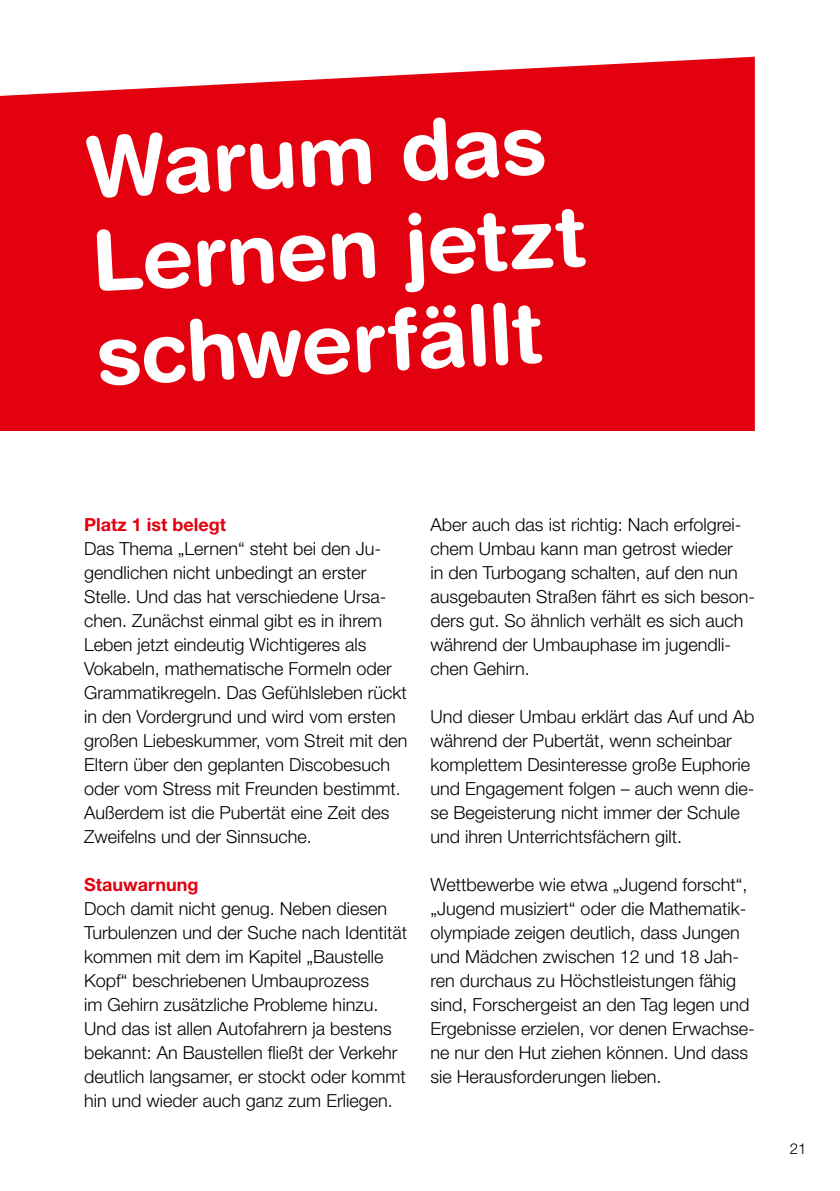
<style>
.page{position:relative;width:840px;height:1191px;background:#fff}
.page>*{position:absolute;margin:0;border:0;box-sizing:border-box;transform-origin:0 0}
.t1{font:700 84px/94px "Helvetica Rounded LT Std";color:#fff}
.t2{font:300 18px/24px "Helvetica Neue LT Std";color:#000}
.t3{font:700 18px "Helvetica Neue LT Std";color:#e3000f}
.t4{font:300 15px "Helvetica Neue LT Std";color:#000}
</style>
<div class="page">
<div style="left:0;top:57px;width:754px;height:374px;background:#e3000f"></div>
<h1 class="t1" style="left:84px;top:119px;width:496px;rotate:-3deg">Warum das<br>Lernen jetzt schwerfällt</h1>
<p class="t3" style="left:84px;top:513px;width:143px">Platz 1 ist belegt</p>
<p class="t2" style="left:84px;top:536px;width:325px">Das Thema „Lernen“ steht bei den Ju&shy;gendlichen nicht unbedingt an erster Stelle. Und das hat verschiedene Ursa&shy;chen. Zunächst einmal gibt es in ihrem Leben jetzt eindeutig Wichtigeres als Vokabeln, mathematische Formeln oder Grammatikregeln. Das Gefühlsleben rückt in den Vordergrund und wird vom ersten großen Liebeskummer, vom Streit mit den Eltern über den geplanten Discobesuch oder vom Stress mit Freunden bestimmt.<br>Außerdem ist die Pubertät eine Zeit des Zweifelns und der Sinnsuche.</p>
<p class="t3" style="left:84px;top:873px;width:116px">Stauwarnung</p>
<p class="t2" style="left:84px;top:896px;width:324px">Doch damit nicht genug. Neben diesen Turbulenzen und der Suche nach Identität kommen mit dem im Kapitel „Baustelle Kopf“ beschriebenen Umbauprozess<br>im Gehirn zusätzliche Probleme hinzu.<br>Und das ist allen Autofahrern ja bestens bekannt: An Baustellen fließt der Verkehr deutlich langsamer, er stockt oder kommt hin und wieder auch ganz zum Erliegen.</p>
<p class="t2" style="left:430px;top:512px;width:326px">Aber auch das ist richtig: Nach erfolgrei&shy;chem Umbau kann man getrost wieder<br>in den Turbogang schalten, auf den nun ausgebauten Straßen fährt es sich beson&shy;ders gut. So ähnlich verhält es sich auch während der Umbauphase im jugendli&shy;chen Gehirn.</p>
<p class="t2" style="left:430px;top:704px;width:325px">Und dieser Umbau erklärt das Auf und Ab während der Pubertät, wenn scheinbar komplettem Desinteresse große Euphorie und Engagement folgen – auch wenn die&shy;se Begeisterung nicht immer der Schule und ihren Unterrichtsfächern gilt.</p>
<p class="t2" style="left:430px;top:872px;width:326px">Wettbewerbe wie etwa „Jugend forscht“, „Jugend musiziert“ oder die Mathematik&shy;olympiade zeigen deutlich, dass Jungen und Mädchen zwischen 12 und 18 Jah&shy;ren durchaus zu Höchstleistungen fähig sind, Forschergeist an den Tag legen und Ergebnisse erzielen, vor denen Erwachse&shy;ne nur den Hut ziehen können. Und dass sie Herausforderungen lieben.</p>
<p class="t4" style="left:789px;top:1139px;width:18px">21</p>
</div>
